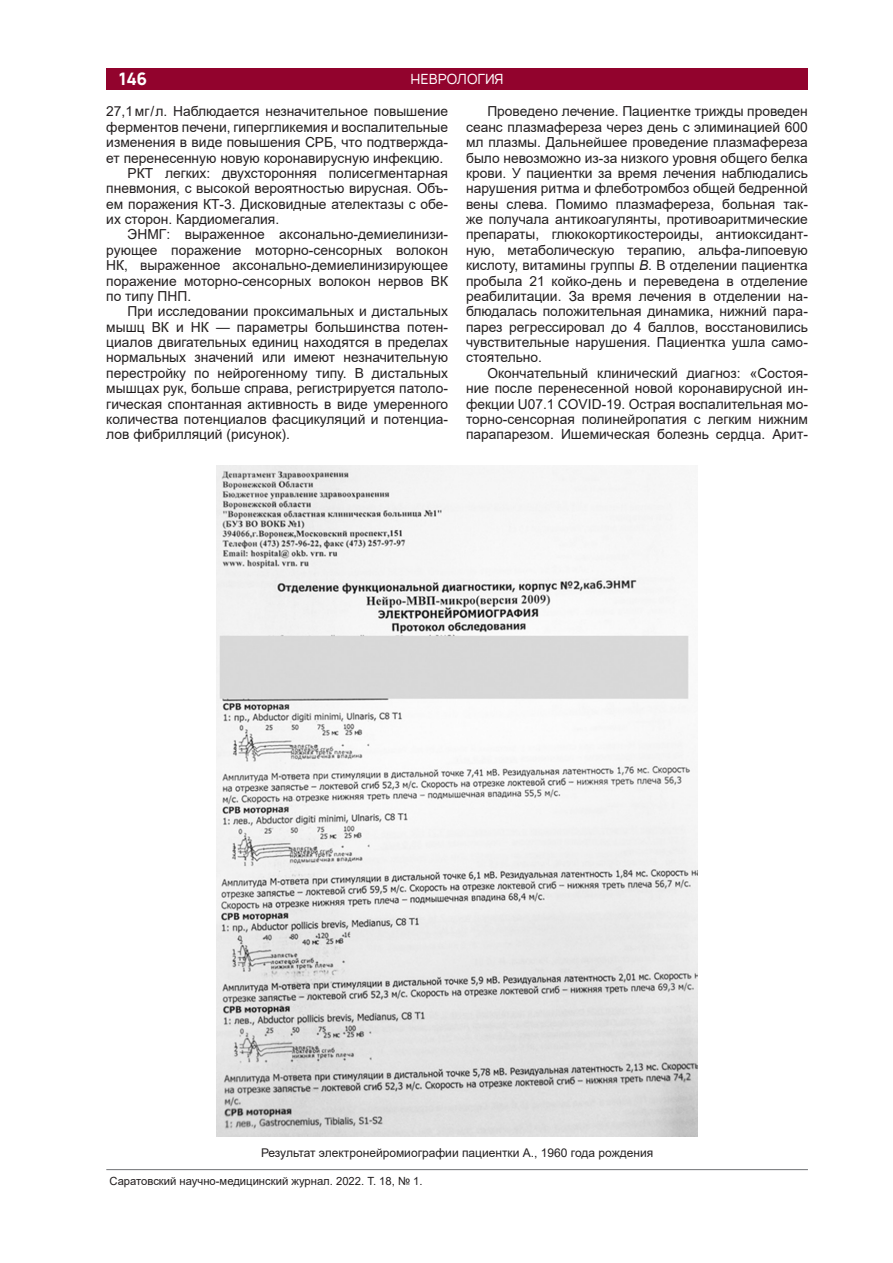
<style>
.page{position:relative;width:893px;height:1263px;background:#fff}
.page>*{position:absolute;margin:0;border:0;box-sizing:border-box;transform-origin:0 0}
.t1{font:700 16.5px "Manrope";color:#fff}
.Основной_текст{font:13.8px/15.5px "Arial";color:#231f20;text-align:justify}
.t2{font:13.5px "Manrope";color:#fff}
.Подрисуночная{font:12px "Arial";color:#231f20}
.t3{font:11.25px "Arial";color:#231f20}
.s1{font-style:italic}
</style>
<div class="page">
<hr style="left:106px;top:1169px;width:702px;height:1px;background:#808285">
<div style="left:106px;top:68px;width:702px;height:21px;background:#92032d"></div>
<img style="left:217px;top:465px;width:480px;height:671px">
<p class="t1" style="left:119px;top:68px;width:30px">146</p>
<p class="t2" style="left:411px;top:71px;width:20px">Неврология</p>
<p class="Основной_текст" style="left:106px;top:104px;width:343px">27,1мг / л. Наблюдается незначительное повышение ферментов печени, гипергликемия и воспалительные изменения в виде повышения СРБ, что подтвержда&shy;ет перенесенную новую коронавирусную инфекцию.</p>
<p class="Основной_текст" style="left:106px;top:165px;width:343px;text-indent:21px">РКТ легких: двухсторонняя полисегментарная пневмония, с высокой вероятностью вирусная. Объ&shy;ем поражения КТ-3. Дисковидные ателектазы с обе&shy;их сторон. Кардиомегалия.</p>
<p class="Основной_текст" style="left:106px;top:227px;width:343px;text-indent:21px">ЭНМГ: выраженное аксонально-демиелинизи&shy;рующее поражение моторно-сенсорных волокон НК, выраженное аксонально-демиелинизирующее поражение моторно-сенсорных волокон нервов ВК по типу ПНП.</p>
<p class="Основной_текст" style="left:106px;top:304px;width:343px;text-indent:21px">При исследовании проксимальных и дистальных мышц ВК и НК — параметры большинства потен&shy;циалов двигательных единиц находятся в пределах нормальных значений или имеют незначительную перестройку по нейрогенному типу. В дистальных мышцах рук, больше справа, регистрируется патоло&shy;гическая спонтанная активность в виде умеренного количества потенциалов фасцикуляций и потенциа&shy;лов фибрилляций (рисунок).</p>
<p class="Основной_текст" style="left:466px;top:104px;width:343px;text-indent:21px">Проведено лечение. Пациентке трижды проведен сеанс плазмафереза через день с элиминацией 600 мл плазмы. Дальнейшее проведение плазмафереза было невозможно из‑за низкого уровня общего белка крови. У пациентки за время лечения наблюдались нарушения ритма и флеботромбоз общей бедренной вены слева. Помимо плазмафереза, больная так&shy;же получала антикоагулянты, противоаритмические препараты, глюкокортикостероиды, антиоксидант&shy;ную, метаболическую терапию, альфа-липоевую кислоту, витамины группы <span class="s1">В</span>. В отделении пациентка пробыла 21 койко-день и переведена в отделение реабилитации. За время лечения в отделении на&shy;блюдалась положительная динамика, нижний пара&shy;парез регрессировал до 4 баллов, восстановились чувствительные нарушения. Пациентка ушла само&shy;стоятельно.</p>
<p class="Основной_текст" style="left:466px;top:365px;width:343px;text-indent:21px">Окончательный клинический диагноз: «Состоя&shy;ние после перенесенной новой коронавирусной ин&shy;фекции U07.1 COVID-19. Острая воспалительная мо&shy;торно-сенсорная полинейропатия с легким нижним парапарезом. Ишемическая болезнь сердца. Арит-</p>
<p class="Подрисуночная" style="left:261px;top:1144px;width:394px">Результат электронейромиографии пациентки А., 1960 года рождения</p>
<p class="t3" style="left:109px;top:1173px;width:315px">Саратовский научно-медицинский журнал. 2022. Т. 18, № 1.</p>
</div>
